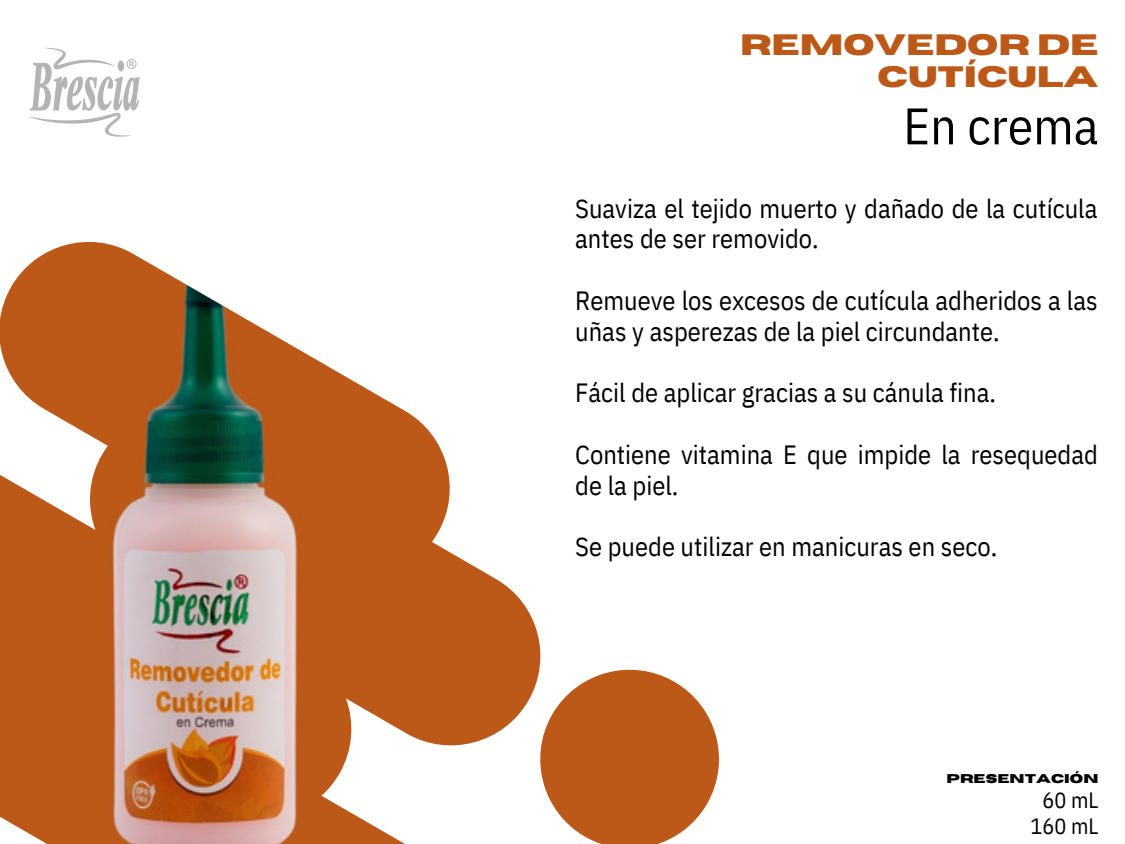
<style>
.page{position:relative;width:1125px;height:844px;background:#fff}
.page>*{position:absolute;margin:0;border:0;box-sizing:border-box;transform-origin:0 0}
.t1{font:51.3px "IBM Plex Sans Cond";color:#000}
.t2{font:700 29.4px/31.8px "Horizon";color:#bc5918;text-align:right}
.t3{font:26.4px/30.9px "IBM Plex Sans Cond";color:#000}
.t4{font:22.2px/26.1px "IBM Plex Sans Cond";color:#000;text-align:center}
.t5{font:700 12.6px "Horizon";color:#000}
</style>
<div class="page">
<img style="left:0;top:241px;width:719px;height:603px">
<img style="left:29px;top:47px;width:111px;height:90px">
<p class="t2" style="left:740px;top:30px;width:360px">REMOVEDOR DE<br>CUTÍCULA</p>
<h1 class="t1" style="left:903px;top:92px;width:197px">En crema</h1>
<p class="t3" style="left:575px;top:192px;width:524px">Suaviza el tejido muerto y dañado de la cutícula antes de ser removido.</p>
<p class="t3" style="left:575px;top:284px;width:524px">Remueve los excesos de cutícula adheridos a las uñas y asperezas de la piel circundante.</p>
<p class="t3" style="left:575px;top:377px;width:422px">Fácil de aplicar gracias a su cánula fina.</p>
<p class="t3" style="left:575px;top:438px;width:524px">Contiene vitamina E que impide la resequedad de la piel.</p>
<p class="t3" style="left:575px;top:531px;width:423px">Se puede utilizar en manicuras en seco.</p>
<p class="t5" style="left:947px;top:773px;width:153px">PRESENTACIÓN</p>
<p class="t4" style="left:1031px;top:786px;width:69px">60 mL<br>160 mL</p>
</div>
